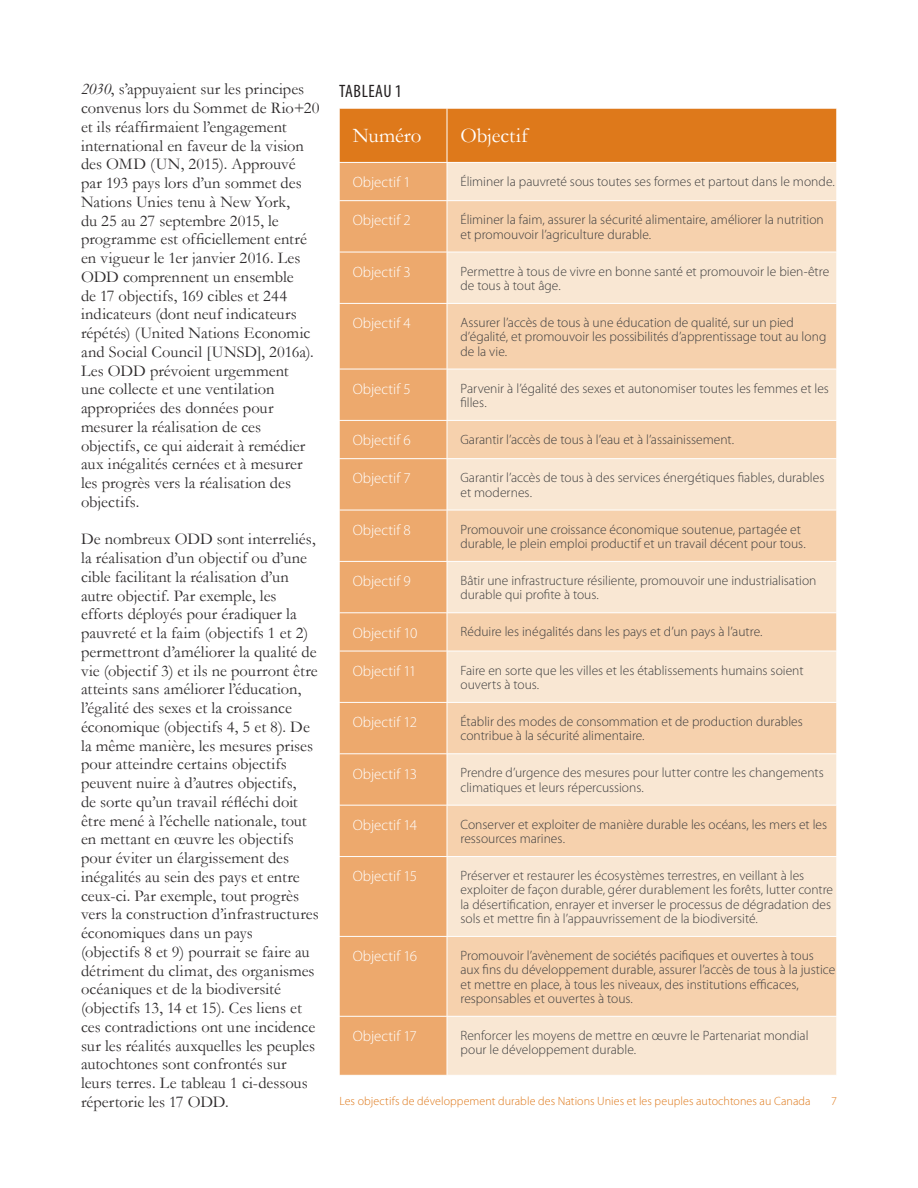
<style>
.page{position:relative;width:918px;height:1188px;background:#fff}
.page>*{position:absolute;margin:0;border:0;box-sizing:border-box;transform-origin:0 0}
.t1{font:21px "Garamond";letter-spacing:-.005em;color:#fff}
.t2{font:condensed 18px "Myriad Pro";letter-spacing:.03em;color:#231f20}
.t3{font:16.5px/18.8px "Garamond";color:#2e2b2c}
.t4{font:300 15px "Myriad Pro";color:#fff}
.t5{font:300 13.5px/14.2px "Myriad Pro";color:#3e3e3f}
.t6{font:300 12px "Myriad Pro";letter-spacing:.005em;color:#de791b}
.s1{font-style:italic}
</style>
<div class="page">
<div style="left:340px;top:109px;width:497px;height:53px;background:#de791b"></div>
<div style="left:340px;top:163px;width:107px;height:912px;background:#eda96d"></div>
<div style="left:448px;top:163px;width:389px;height:912px;background:#f9e7d3"></div>
<svg style="left:448px;top:201px;width:389px;height:815px;background:#f7dbbf"></svg>
<hr style="left:447px;top:108px;width:1px;height:54px;background:#fff">
<hr style="left:339px;top:200px;width:108px;height:1px;background:#fff">
<hr style="left:339px;top:252px;width:108px;height:1px;background:#fff">
<hr style="left:339px;top:303px;width:108px;height:1px;background:#fff">
<hr style="left:339px;top:369px;width:108px;height:1px;background:#fff">
<hr style="left:339px;top:420px;width:108px;height:1px;background:#fff">
<hr style="left:339px;top:458px;width:108px;height:1px;background:#fff">
<hr style="left:339px;top:510px;width:108px;height:1px;background:#fff">
<hr style="left:339px;top:561px;width:108px;height:1px;background:#fff">
<hr style="left:339px;top:613px;width:108px;height:1px;background:#fff">
<hr style="left:339px;top:651px;width:108px;height:1px;background:#fff">
<hr style="left:339px;top:702px;width:108px;height:1px;background:#fff">
<hr style="left:339px;top:754px;width:108px;height:1px;background:#fff">
<hr style="left:339px;top:805px;width:108px;height:1px;background:#fff">
<hr style="left:339px;top:856px;width:108px;height:1px;background:#fff">
<hr style="left:339px;top:936px;width:108px;height:1px;background:#fff">
<hr style="left:339px;top:1016px;width:108px;height:1px;background:#fff">
<hr style="left:447px;top:303px;width:390px;height:1px;background:#fff">
<hr style="left:447px;top:369px;width:390px;height:1px;background:#fff">
<hr style="left:447px;top:420px;width:390px;height:1px;background:#fff">
<hr style="left:447px;top:458px;width:390px;height:1px;background:#fff">
<hr style="left:447px;top:510px;width:390px;height:1px;background:#fff">
<hr style="left:447px;top:561px;width:390px;height:1px;background:#fff">
<hr style="left:447px;top:613px;width:390px;height:1px;background:#fff">
<hr style="left:447px;top:651px;width:390px;height:1px;background:#fff">
<hr style="left:447px;top:702px;width:390px;height:1px;background:#fff">
<hr style="left:447px;top:754px;width:390px;height:1px;background:#fff">
<hr style="left:447px;top:200px;width:390px;height:1px;background:#fff">
<hr style="left:447px;top:252px;width:390px;height:1px;background:#fff">
<hr style="left:447px;top:1016px;width:390px;height:1px;background:#fff">
<hr style="left:447px;top:936px;width:390px;height:1px;background:#fff">
<hr style="left:447px;top:805px;width:390px;height:1px;background:#fff">
<hr style="left:447px;top:856px;width:390px;height:1px;background:#fff">
<p class="t3" style="left:81px;top:79px;width:240px"><span class="s1">2030</span>, s’appuyaient sur les principes convenus lors du Sommet de Rio+20 et ils réaffirmaient l’engagement international en faveur de la vision des OMD (UN, 2015). Approuvé par 193 pays lors d’un sommet des<br>Nations Unies tenu à New York,<br>du 25 au 27 septembre 2015, le programme est officiellement entré en vigueur le 1er janvier 2016. Les<br>ODD comprennent un ensemble<br>de 17 objectifs, 169 cibles et 244 indicateurs (dont neuf indicateurs répétés) (United Nations Economic and Social Council [UNSD], 2016a).<br>Les ODD prévoient urgemment<br>une collecte et une ventilation appropriées des données pour mesurer la réalisation de ces objectifs, ce qui aiderait à remédier aux inégalités cernées et à mesurer les progrès vers la réalisation des objectifs.</p>
<p class="t3" style="left:81px;top:529px;width:239px">De nombreux ODD sont interreliés, la réalisation d’un objectif ou d’une cible facilitant la réalisation d’un autre objectif. Par exemple, les efforts déployés pour éradiquer la pauvreté et la faim (objectifs 1 et 2) permettront d’améliorer la qualité de vie (objectif 3) et ils ne pourront être atteints sans améliorer l’éducation, l’égalité des sexes et la croissance économique (objectifs 4, 5 et 8). De la même manière, les mesures prises pour atteindre certains objectifs peuvent nuire à d’autres objectifs,<br>de sorte qu’un travail réfléchi doit être mené à l’échelle nationale, tout en mettant en œuvre les objectifs pour éviter un élargissement des inégalités au sein des pays et entre ceux-ci. Par exemple, tout progrès vers la construction d’infrastructures économiques dans un pays<br>(objectifs 8 et 9) pourrait se faire au détriment du climat, des organismes océaniques et de la biodiversité (objectifs 13, 14 et 15). Ces liens et ces contradictions ont une incidence sur les réalités auxquelles les peuples autochtones sont confrontés sur leurs terres. Le tableau 1 ci-dessous répertorie les 17 ODD.</p>
<h2 class="t2" style="left:339px;top:80px;width:64px">TABLEAU 1</h2>
<h1 class="t1" style="left:353px;top:121px;width:70px">Numéro</h1>
<h1 class="t1" style="left:460px;top:121px;width:69px">Objectif</h1>
<p class="t4" style="left:353px;top:174px;width:60px">Objectif 1</p>
<p class="t5" style="left:460px;top:175px;width:376px">Éliminer la pauvreté sous toutes ses formes et partout dans le monde.</p>
<p class="t4" style="left:353px;top:212px;width:60px">Objectif 2</p>
<p class="t5" style="left:460px;top:213px;width:365px">Éliminer la faim, assurer la sécurité alimentaire, améliorer la nutrition et promouvoir l’agriculture durable.</p>
<p class="t4" style="left:353px;top:264px;width:60px">Objectif 3</p>
<p class="t5" style="left:460px;top:264px;width:370px">Permettre à tous de vivre en bonne santé et promouvoir le bien-être de tous à tout âge.</p>
<p class="t4" style="left:353px;top:315px;width:60px">Objectif 4</p>
<p class="t5" style="left:460px;top:316px;width:367px">Assurer l’accès de tous à une éducation de qualité, sur un pied d’égalité, et promouvoir les possibilités d’apprentissage tout au long de la vie.</p>
<p class="t4" style="left:353px;top:381px;width:60px">Objectif 5</p>
<p class="t5" style="left:460px;top:381px;width:370px">Parvenir à l’égalité des sexes et autonomiser toutes les femmes et les filles.</p>
<p class="t4" style="left:353px;top:432px;width:60px">Objectif 6</p>
<p class="t5" style="left:460px;top:433px;width:275px">Garantir l’accès de tous à l’eau et à l’assainissement.</p>
<p class="t4" style="left:353px;top:470px;width:60px">Objectif 7</p>
<p class="t5" style="left:460px;top:471px;width:365px">Garantir l’accès de tous à des services énergétiques fiables, durables et modernes.</p>
<p class="t4" style="left:353px;top:522px;width:60px">Objectif 8</p>
<p class="t5" style="left:460px;top:522px;width:347px">Promouvoir une croissance économique soutenue, partagée et durable, le plein emploi productif et un travail décent pour tous.</p>
<p class="t4" style="left:353px;top:573px;width:60px">Objectif 9</p>
<p class="t5" style="left:460px;top:574px;width:357px">Bâtir une infrastructure résiliente, promouvoir une industrialisation durable qui profite à tous.</p>
<p class="t4" style="left:353px;top:624px;width:66px">Objectif 10</p>
<p class="t5" style="left:460px;top:625px;width:303px">Réduire les inégalités dans les pays et d’un pays à l’autre.</p>
<p class="t4" style="left:353px;top:663px;width:65px">Objectif 11</p>
<p class="t5" style="left:460px;top:663px;width:345px">Faire en sorte que les villes et les établissements humains soient ouverts à tous.</p>
<p class="t4" style="left:353px;top:714px;width:66px">Objectif 12</p>
<p class="t5" style="left:460px;top:715px;width:344px">Établir des modes de consommation et de production durables contribue à la sécurité alimentaire.</p>
<p class="t4" style="left:353px;top:765px;width:66px">Objectif 13</p>
<p class="t5" style="left:460px;top:766px;width:365px">Prendre d’urgence des mesures pour lutter contre les changements climatiques et leurs répercussions.</p>
<p class="t4" style="left:353px;top:817px;width:66px">Objectif 14</p>
<p class="t5" style="left:460px;top:817px;width:368px">Conserver et exploiter de manière durable les océans, les mers et les ressources marines.</p>
<p class="t4" style="left:353px;top:868px;width:66px">Objectif 15</p>
<p class="t5" style="left:460px;top:869px;width:374px">Préserver et restaurer les écosystèmes terrestres, en veillant à les exploiter de façon durable, gérer durablement les forêts, lutter contre la désertification, enrayer et inverser le processus de dégradation des sols et mettre fin à l’appauvrissement de la biodiversité.</p>
<p class="t4" style="left:353px;top:948px;width:66px">Objectif 16</p>
<p class="t5" style="left:460px;top:949px;width:376px">Promouvoir l’avènement de sociétés pacifiques et ouvertes à tous aux fins du développement durable, assurer l’accès de tous à la justice et mettre en place, à tous les niveaux, des institutions efficaces, responsables et ouvertes à tous.</p>
<p class="t4" style="left:353px;top:1028px;width:66px">Objectif 17</p>
<p class="t5" style="left:460px;top:1029px;width:350px">Renforcer les moyens de mettre en œuvre le Partenariat mondial pour le développement durable.</p>
<p class="t6" style="left:339px;top:1095px;width:473px">Les objectifs de développement durable des Nations Unies et les peuples autochtones au Canada</p>
<p class="t6" style="left:831px;top:1095px;width:7px">7</p>
</div>
